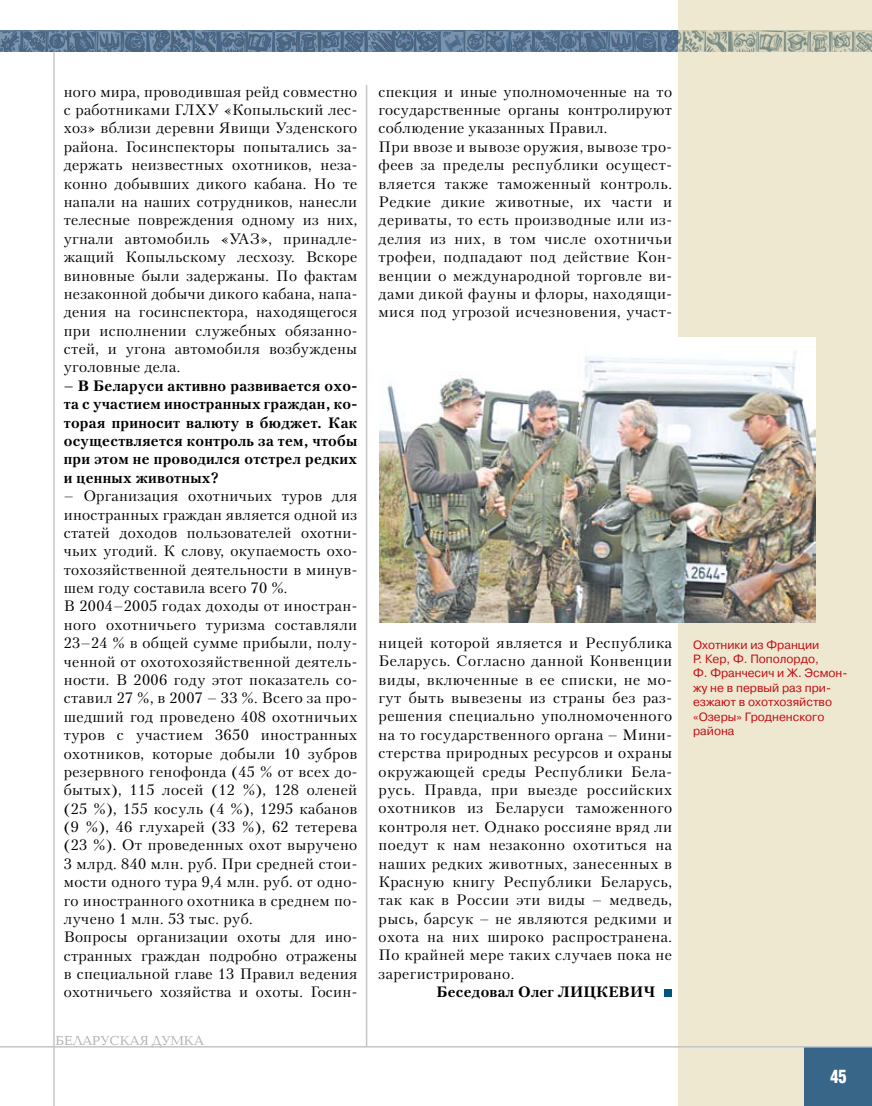
<style>
.page{position:relative;width:872px;height:1106px;background:#fff}
.page>*{position:absolute;margin:0;border:0;box-sizing:border-box;transform-origin:0 0}
.t1{font:700 18px "AG Letterica Cond L";color:#fff;scale:.9 1}
.t2{font:15px/18.3px "Petersburg C";letter-spacing:.025em;color:#000;text-align:justify}
.t3{font:700 15px/18.3px "Petersburg C";letter-spacing:.015em;color:#000;text-align:justify}
.t4{font:13.5px "Baltica C";color:#aeafb2}
.t5{font:12px/14.4px "Pragmatica C";color:#c10c13}
</style>
<div class="page">
<div style="left:678px;top:0;width:194px;height:1106px;background:#efe8d1"></div>
<hr style="left:53px;top:52px;width:2px;height:1054px;background:#c3c5c7">
<hr style="left:366px;top:85px;width:1px;height:961px;background:#c3c5c7">
<div style="left:804px;top:1047px;width:68px;height:59px;background:#386688"></div>
<svg style="left:0;top:31px;width:872px;height:21px;background:#6e8497"></svg>
<hr style="left:0;top:1046px;width:872px;height:1px;background:#c3c5c7">
<img style="left:379px;top:337px;width:437px;height:285px">
<div style="left:664px;top:989px;width:7px;height:7px;background:#00567b"></div>
<p class="t2" style="left:64px;top:82px;width:295px">ного мира, проводившая рейд совместно с работниками ГЛХУ «Копыльский лес&shy;хоз» вблизи деревни Явищи Узденского района. Госинспекторы попытались за&shy;держать неизвестных охотников, неза&shy;конно добывших дикого кабана. Но те напали на наших сотрудников, нанесли телесные повреждения одному из них, угнали автомобиль «УАЗ», принадле&shy;жащий Копыльскому лесхозу. Вскоре виновные были задержаны. По фактам незаконной добычи дикого кабана, напа&shy;дения на госинспектора, находящегося при исполнении служебных обязанно&shy;стей, и угона автомобиля возбуждены уголовные дела.</p>
<p class="t3" style="left:64px;top:376px;width:295px">– В Беларуси активно развивается охо&shy;та с участием иностранных граждан, ко&shy;торая приносит валюту в бюджет. Как осуществляется контроль за тем, чтобы при этом не проводился отстрел редких и ценных животных?</p>
<p class="t2" style="left:64px;top:486px;width:295px;text-align:left">– Организация охотничьих туров для иностранных граждан является одной из статей доходов пользователей охотни&shy;чьих угодий. К слову, окупаемость охо&shy;тохозяйственной деятельности в минув&shy;шем году составила всего 70 %.<br>В 2004–2005 годах доходы от иностран&shy;ного охотничьего туризма составляли 23–24 % в общей сумме прибыли, полу&shy;ченной от охотохозяйственной деятель&shy;ности. В 2006 году этот показатель со&shy;ставил 27 %, в 2007 – 33 %. Всего за про&shy;шедший год проведено 408 охотничьих туров с участием 3650 иностранных охотников, которые добыли 10 зубров резервного генофонда (45 % от всех до&shy;бытых), 115 лосей (12 %), 128 оленей (25 %), 155 косуль (4 %), 1295 кабанов (9 %), 46 глухарей (33 %), 62 тетерева (23 %). От проведенных охот выручено 3 млрд. 840 млн. руб. При средней стои&shy;мости одного тура 9,4 млн. руб. от одно&shy;го иностранного охотника в среднем по&shy;лучено 1 млн. 53 тыс. руб.<br>Вопросы организации охоты для ино&shy;странных граждан подробно отражены в специальной главе 13 Правил ведения охотничьего хозяйства и охоты. Госин-</p>
<p class="t4" style="left:56px;top:1033px;width:65px">БЕЛАРУСКА</p>
<p class="t4" style="left:140px;top:1033px;width:55px">Я ДУМКА</p>
<p class="t2" style="left:378px;top:82px;width:295px;text-align:left">спекция и иные уполномоченные на то государственные органы контролируют соблюдение указанных Правил.<br>При ввозе и вывозе оружия, вывозе тро&shy;феев за пределы республики осущест&shy;вляется также таможенный контроль.<br>Редкие дикие животные, их части и дериваты, то есть производные или из&shy;делия из них, в том числе охотничьи трофеи, подпадают под действие Кон&shy;венции о международной торговле ви&shy;дами дикой фауны и флоры, находящи&shy;мися под угрозой исчезновения, участ-</p>
<p class="t2" style="left:378px;top:633px;width:295px">ницей которой является и Республика Беларусь. Согласно данной Конвенции виды, включенные в ее списки, не мо&shy;гут быть вывезены из страны без раз&shy;решения специально уполномоченного на то государственного органа – Мини&shy;стерства природных ресурсов и охраны окружающей среды Республики Бела&shy;русь. Правда, при выезде российских охотников из Беларуси таможенного контроля нет. Однако россияне вряд ли поедут к нам незаконно охотиться на наших редких животных, занесенных в Красную книгу Республики Беларусь, так как в России эти виды – медведь, рысь, барсук – не являются редкими и охота на них широко распространена.<br>По крайней мере таких случаев пока не зарегистрировано.</p>
<p class="t3" style="left:436px;top:982px;width:195px">Беседовал Олег Лицкевич</p>
<p class="t5" style="left:693px;top:637px;width:156px">Охотники из Франции<br>Р. Кер, Ф. Пополордо,<br>Ф. Франчесич и Ж. Эсмон&shy;жу не в первый раз при&shy;езжают в охотхозяйство «Озеры» Гродненского района</p>
<p class="t1" style="left:830px;top:1065px;width:20px">45</p>
</div>
